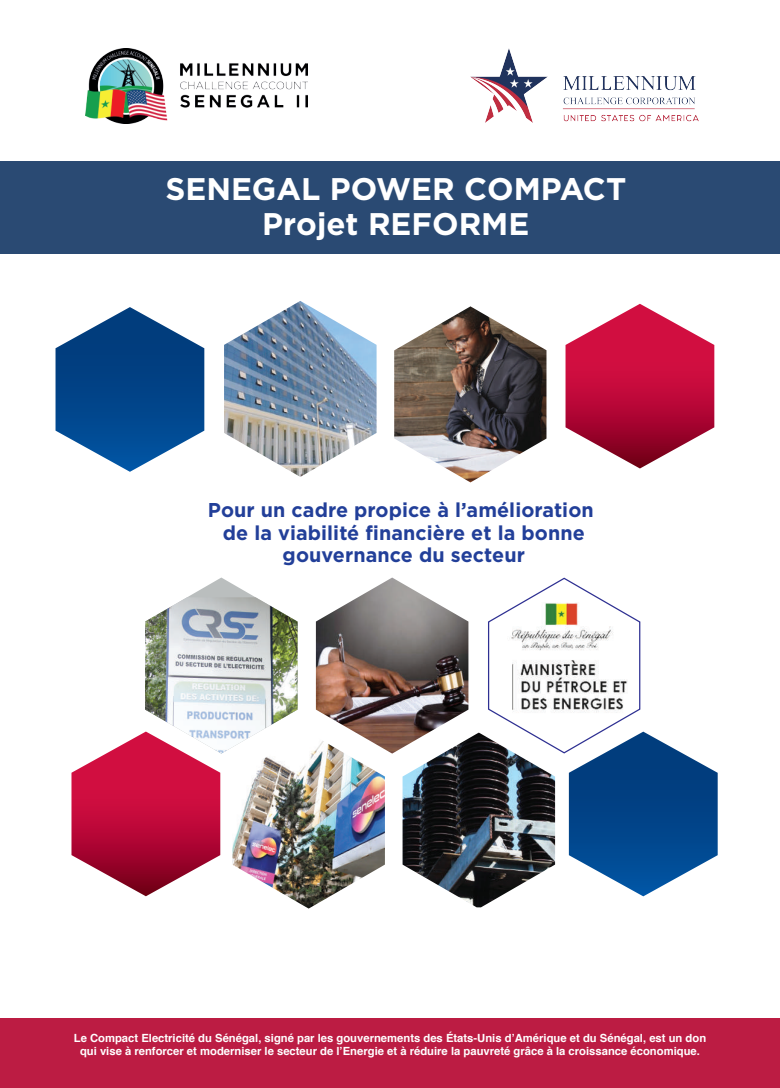
<style>
.page{position:relative;width:780px;height:1088px;background:#fff}
.page>*{position:absolute;margin:0;border:0;box-sizing:border-box;transform-origin:0 0}
.t1{font:700 31.25px/35.4px "Gotham";color:#fff;text-align:center}
.t2{font:700 20px/22.6px "Gotham";letter-spacing:.005em;color:#223f99;text-align:center}
.t3{font:700 11.25px/13.5px "Helvetica";color:#fff;text-align:center}
</style>
<div class="page">
<div style="left:0;top:161px;width:780px;height:93px;background:#2a4a73"></div>
<img style="left:470px;top:48px;width:228px;height:74px">
<img style="left:85px;top:48px;width:223px;height:75px">
<div style="left:0;top:1019px;width:780px;height:69px;background:#bc1c43"></div>
<img style="left:287px;top:750px;width:98px;height:158px">
<img style="left:316px;top:577px;width:152px;height:176px">
<img style="left:402px;top:732px;width:99px;height:175px">
<svg style="left:565px;top:304px;width:149px;height:164px"></svg>
<svg style="left:55px;top:307px;width:149px;height:165px"></svg>
<img style="left:224px;top:301px;width:152px;height:176px">
<img style="left:394px;top:306px;width:152px;height:176px">
<svg style="left:71px;top:577px;width:226px;height:319px"></svg>
<img style="left:145px;top:597px;width:152px;height:156px">
<svg style="left:487px;top:577px;width:230px;height:319px"></svg>
<h1 class="t1" style="left:165px;top:171px;width:462px">SENEGAL POWER COMPACT<br>Projet REFORME</h1>
<h2 class="t2" style="left:208px;top:499px;width:387px">Pour un cadre propice à l’amélioration de la viabilité financière et la bonne gouvernance du secteur</h2>
<p class="t3" style="left:74px;top:1031px;width:634px">Le Compact Electricité du Sénégal, signé par les gouvernements des États-Unis d’Amérique et du Sénégal, est un don qui vise à renforcer et moderniser le secteur de l’Energie et à réduire la pauvreté grâce à la croissance économique.</p>
</div>
